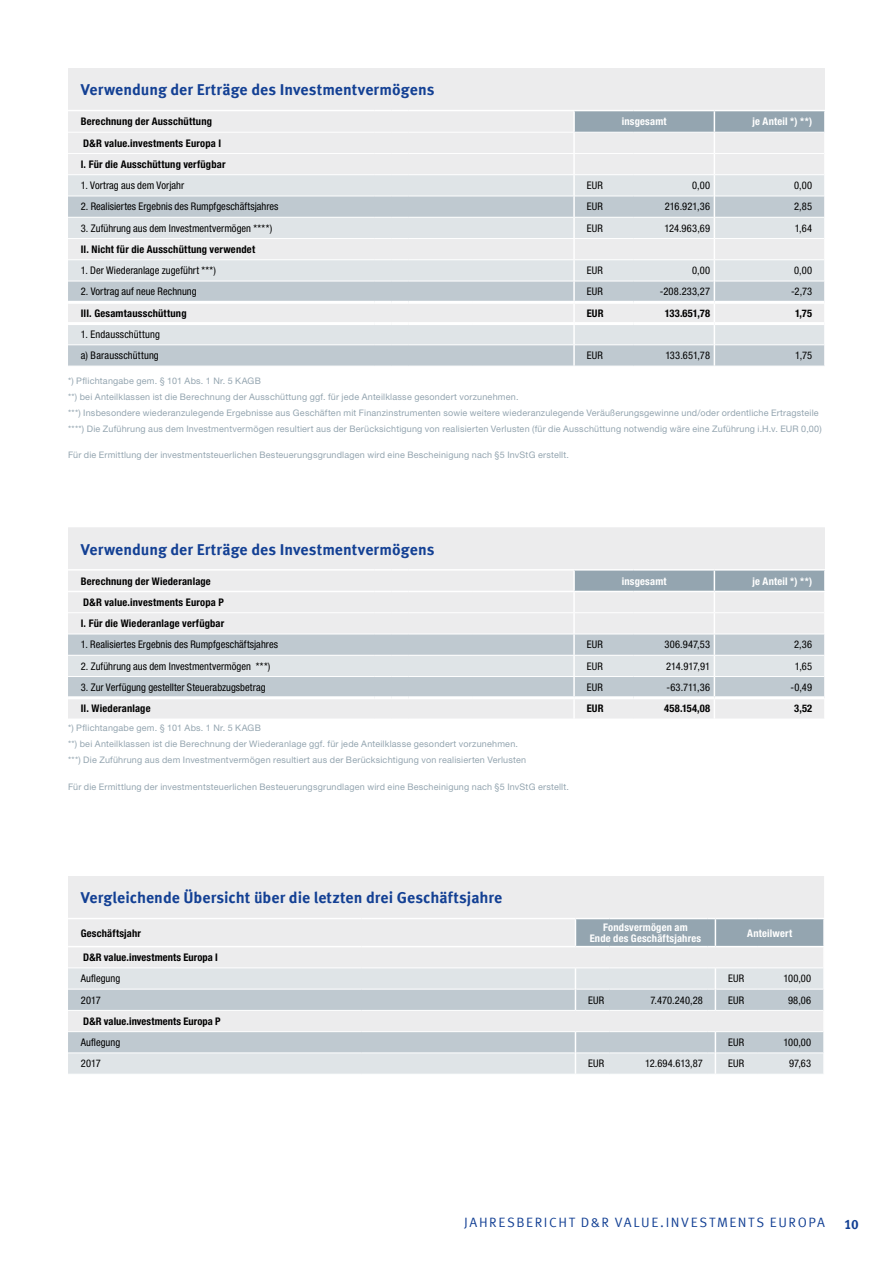
<style>
.page{position:relative;width:893px;height:1263px;background:#fff}
.page>*{position:absolute;margin:0;border:0;box-sizing:border-box;transform-origin:0 0}
.t1{font:700 15.75px "Meta Offc Pro";color:#134094}
.t2{font:13.5px "Meta Offc Pro Norm";letter-spacing:.115em;color:#134094}
.t3{font:700 13.5px "Meta Offc Pro";color:#134094}
.t4{font:condensed 10.5px/21.3px "Helvetica Neue LTW1 G";letter-spacing:.005em;color:#000}
.t5{font:700 condensed 10.5px/21.3px "Helvetica Neue LTW1 G";letter-spacing:.02em;color:#000}
.t6{font:700 condensed 10.5px/11.7px "Helvetica Neue LTW1 G";letter-spacing:.02em;color:#fff;text-align:center}
.t7{font:9px/15.9px "Helvetica Neue LTW1 G";letter-spacing:.025em;color:#94a5b0}
</style>
<div class="page">
<div style="left:68px;top:527px;width:757px;height:42px;background:#ececed"></div>
<svg style="left:68px;top:570px;width:757px;height:149px;background:#dbdfe2"></svg>
<hr style="left:408px;top:591px;width:64px;height:1px;background:#fff">
<hr style="left:472px;top:591px;width:102px;height:1px;background:#fff">
<hr style="left:574px;top:591px;width:60px;height:1px;background:#fff">
<hr style="left:634px;top:591px;width:80px;height:1px;background:#fff">
<hr style="left:714px;top:591px;width:112px;height:1px;background:#fff">
<div style="left:68px;top:876px;width:756px;height:91px;background:#ececed"></div>
<svg style="left:68px;top:968px;width:755px;height:106px;background:#e0e4e7"></svg>
<svg style="left:68px;top:990px;width:755px;height:62px;background:#ced5d9"></svg>
<hr style="left:68px;top:989px;width:293px;height:1px;background:#fff">
<hr style="left:361px;top:989px;width:214px;height:1px;background:#fff">
<hr style="left:68px;top:1010px;width:293px;height:1px;background:#fff">
<hr style="left:361px;top:1010px;width:214px;height:1px;background:#fff">
<hr style="left:68px;top:1031px;width:293px;height:1px;background:#fff">
<hr style="left:361px;top:1031px;width:214px;height:1px;background:#fff">
<hr style="left:68px;top:1052px;width:293px;height:1px;background:#fff">
<hr style="left:361px;top:1052px;width:214px;height:1px;background:#fff">
<hr style="left:576px;top:989px;width:33px;height:1px;background:#fff">
<hr style="left:609px;top:989px;width:98px;height:1px;background:#fff">
<hr style="left:716px;top:989px;width:42px;height:1px;background:#fff">
<hr style="left:758px;top:989px;width:65px;height:1px;background:#fff">
<hr style="left:575px;top:1010px;width:34px;height:1px;background:#fff">
<hr style="left:609px;top:1010px;width:98px;height:1px;background:#fff">
<hr style="left:715px;top:1010px;width:43px;height:1px;background:#fff">
<hr style="left:758px;top:1010px;width:65px;height:1px;background:#fff">
<hr style="left:575px;top:1031px;width:34px;height:1px;background:#fff">
<hr style="left:609px;top:1031px;width:98px;height:1px;background:#fff">
<hr style="left:715px;top:1031px;width:43px;height:1px;background:#fff">
<hr style="left:758px;top:1031px;width:65px;height:1px;background:#fff">
<hr style="left:576px;top:1052px;width:33px;height:1px;background:#fff">
<hr style="left:609px;top:1052px;width:98px;height:1px;background:#fff">
<hr style="left:716px;top:1052px;width:42px;height:1px;background:#fff">
<hr style="left:758px;top:1052px;width:65px;height:1px;background:#fff">
<hr style="left:68px;top:918px;width:293px;height:1px;background:#fff">
<hr style="left:361px;top:918px;width:214px;height:1px;background:#fff">
<hr style="left:823px;top:947px;width:2px;height:21px;background:#fff">
<hr style="left:68px;top:946px;width:293px;height:1px;background:#fff">
<hr style="left:361px;top:946px;width:214px;height:1px;background:#fff">
<svg style="left:575px;top:968px;width:1px;height:42px"></svg>
<svg style="left:575px;top:1032px;width:1px;height:42px"></svg>
<svg style="left:575px;top:918px;width:249px;height:29px;background:#9eadb7"></svg>
<svg style="left:707px;top:968px;width:9px;height:43px"></svg>
<svg style="left:707px;top:1031px;width:9px;height:43px"></svg>
<div style="left:68px;top:68px;width:757px;height:42px;background:#ececed"></div>
<svg style="left:68px;top:110px;width:757px;height:256px;background:#dce0e4"></svg>
<h1 class="t1" style="left:81px;top:78px;width:355px">Verwendung der Erträge des Investmentvermögens</h1>
<p class="t5" style="left:81px;top:111px;width:133px">Berechnung der Ausschüttung</p>
<p class="t6" style="left:622px;top:116px;width:46px">insgesamt</p>
<p class="t6" style="left:752px;top:116px;width:61px">je Anteil *) **)</p>
<p class="t5" style="left:81px;top:132px;width:146px">D&amp;R value.investments Europa I<br>I. Für die Ausschüttung verfügbar</p>
<p class="t4" style="left:81px;top:175px;width:105px">1. Vortrag aus dem Vorjahr</p>
<p class="t4" style="left:587px;top:175px;width:18px">EUR</p>
<p class="t4" style="left:692px;top:175px;width:19px">0,00</p>
<p class="t4" style="left:794px;top:175px;width:19px">0,00</p>
<p class="t4" style="left:81px;top:196px;width:199px">2. Realisiertes Ergebnis des Rumpfgeschäftsjahres</p>
<p class="t4" style="left:587px;top:196px;width:18px">EUR</p>
<p class="t4" style="left:665px;top:196px;width:47px">216.921,36</p>
<p class="t4" style="left:794px;top:196px;width:19px">2,85</p>
<p class="t4" style="left:81px;top:217px;width:193px">3. Zuführung aus dem Investmentvermögen ****)</p>
<p class="t4" style="left:587px;top:217px;width:18px">EUR</p>
<p class="t4" style="left:664px;top:217px;width:47px">124.963,69</p>
<p class="t4" style="left:795px;top:217px;width:19px">1,64</p>
<p class="t5" style="left:81px;top:239px;width:176px">II. Nicht für die Ausschüttung verwendet</p>
<p class="t4" style="left:81px;top:260px;width:137px">1. Der Wiederanlage zugeführt ***)</p>
<p class="t4" style="left:587px;top:260px;width:18px">EUR</p>
<p class="t4" style="left:692px;top:260px;width:19px">0,00</p>
<p class="t4" style="left:794px;top:260px;width:19px">0,00</p>
<p class="t4" style="left:81px;top:281px;width:117px">2. Vortrag auf neue Rechnung</p>
<p class="t4" style="left:587px;top:281px;width:18px">EUR</p>
<p class="t4" style="left:660px;top:281px;width:52px">-208.233,27</p>
<p class="t4" style="left:791px;top:281px;width:23px">-2,73</p>
<p class="t5" style="left:81px;top:302px;width:107px">III. Gesamtausschüttung</p>
<p class="t5" style="left:587px;top:302px;width:18px">EUR</p>
<p class="t5" style="left:665px;top:302px;width:47px">133.651,78</p>
<p class="t5" style="left:795px;top:302px;width:19px">1,75</p>
<p class="t4" style="left:81px;top:324px;width:81px">1. Endausschüttung a) Barausschüttung</p>
<p class="t4" style="left:587px;top:345px;width:18px">EUR</p>
<p class="t4" style="left:665px;top:345px;width:46px">133.651,78</p>
<p class="t4" style="left:795px;top:345px;width:18px">1,75</p>
<p class="t7" style="left:68px;top:373px;width:755px">*) Pflichtangabe gem. § 101 Abs. 1 Nr. 5 KAGB<br>**) bei Anteilklassen ist die Berechnung der Ausschüttung ggf. für jede Anteilklasse gesondert vorzunehmen.<br>***) Insbesondere wiederanzulegende Ergebnisse aus Geschäften mit Finanzinstrumenten sowie weitere wiederanzulegende Veräußerungsgewinne und/oder ordentliche Ertragsteile ****) Die Zuführung aus dem Investmentvermögen resultiert aus der Berücksichtigung von realisierten Verlusten (für die Ausschüttung notwendig wäre eine Zuführung i.H.v. EUR 0,00)</p>
<p class="t7" style="left:68px;top:447px;width:502px">Für die Ermittlung der investmentsteuerlichen Besteuerungsgrundlagen wird eine Bescheinigung nach §5 InvStG erstellt.</p>
<h1 class="t1" style="left:81px;top:537px;width:355px">Verwendung der Erträge des Investmentvermögens</h1>
<p class="t5" style="left:81px;top:570px;width:132px">Berechnung der Wiederanlage</p>
<p class="t6" style="left:622px;top:575px;width:46px">insgesamt</p>
<p class="t6" style="left:752px;top:575px;width:61px">je Anteil *) **)</p>
<p class="t5" style="left:81px;top:591px;width:145px">D&amp;R value.investments Europa P<br>I. Für die Wiederanlage verfügbar</p>
<p class="t4" style="left:81px;top:634px;width:199px">1. Realisiertes Ergebnis des Rumpfgeschäftsjahres</p>
<p class="t4" style="left:587px;top:634px;width:18px">EUR</p>
<p class="t4" style="left:665px;top:634px;width:47px">306.947,53</p>
<p class="t4" style="left:794px;top:634px;width:19px">2,36</p>
<p class="t4" style="left:81px;top:655px;width:191px">2. Zuführung aus dem Investmentvermögen ***)</p>
<p class="t4" style="left:587px;top:655px;width:18px">EUR</p>
<p class="t4" style="left:666px;top:655px;width:45px">214.917,91</p>
<p class="t4" style="left:795px;top:655px;width:19px">1,65</p>
<p class="t4" style="left:81px;top:677px;width:186px">3. Zur Verfügung gestellter Steuerabzugsbetrag</p>
<p class="t4" style="left:587px;top:677px;width:18px">EUR</p>
<p class="t4" style="left:666px;top:677px;width:45px">-63.711,36</p>
<p class="t4" style="left:790px;top:677px;width:23px">-0,49</p>
<p class="t5" style="left:81px;top:698px;width:71px">II. Wiederanlage</p>
<p class="t5" style="left:587px;top:698px;width:18px">EUR</p>
<p class="t5" style="left:664px;top:698px;width:47px">458.154,08</p>
<p class="t5" style="left:794px;top:698px;width:19px">3,52</p>
<p class="t7" style="left:68px;top:720px;width:460px">*) Pflichtangabe gem. § 101 Abs. 1 Nr. 5 KAGB<br>**) bei Anteilklassen ist die Berechnung der Wiederanlage ggf. für jede Anteilklasse gesondert vorzunehmen. ***) Die Zuführung aus dem Investmentvermögen resultiert aus der Berücksichtigung von realisierten Verlusten</p>
<p class="t7" style="left:68px;top:778px;width:502px">Für die Ermittlung der investmentsteuerlichen Besteuerungsgrundlagen wird eine Bescheinigung nach §5 InvStG erstellt.</p>
<h1 class="t1" style="left:81px;top:885px;width:423px">Vergleichende Übersicht über die letzten drei Geschäftsjahre</h1>
<p class="t5" style="left:81px;top:922px;width:62px">Geschäftsjahr</p>
<p class="t6" style="left:590px;top:921px;width:113px">Fondsvermögen am<br>Ende des Geschäftsjahres</p>
<p class="t6" style="left:747px;top:927px;width:46px">Anteilwert</p>
<p class="t5" style="left:83px;top:947px;width:136px">D&amp;R value.investments Europa I</p>
<p class="t4" style="left:81px;top:968px;width:41px">Auflegung</p>
<p class="t4" style="left:728px;top:968px;width:18px">EUR</p>
<p class="t4" style="left:783px;top:968px;width:29px">100,00</p>
<p class="t4" style="left:81px;top:989px;width:21px">2017</p>
<p class="t4" style="left:588px;top:989px;width:18px">EUR</p>
<p class="t4" style="left:650px;top:989px;width:54px">7.470.240,28</p>
<p class="t4" style="left:728px;top:989px;width:18px">EUR</p>
<p class="t4" style="left:788px;top:989px;width:25px">98,06</p>
<p class="t5" style="left:83px;top:1010px;width:139px">D&amp;R value.investments Europa P</p>
<p class="t4" style="left:81px;top:1032px;width:41px">Auflegung</p>
<p class="t4" style="left:728px;top:1032px;width:18px">EUR</p>
<p class="t4" style="left:783px;top:1032px;width:29px">100,00</p>
<p class="t4" style="left:81px;top:1053px;width:21px">2017</p>
<p class="t4" style="left:588px;top:1053px;width:18px">EUR</p>
<p class="t4" style="left:645px;top:1053px;width:59px">12.694.613,87</p>
<p class="t4" style="left:728px;top:1053px;width:18px">EUR</p>
<p class="t4" style="left:789px;top:1053px;width:24px">97,63</p>
<h2 class="t2" style="left:464px;top:1211px;width:236px">JAHRESBERICHT D&amp;R VALUE .I NVEST</h2>
<h2 class="t2" style="left:717px;top:1211px;width:109px">MENTS EUROPA</h2>
<h2 class="t3" style="left:844px;top:1214px;width:16px">10</h2>
</div>
